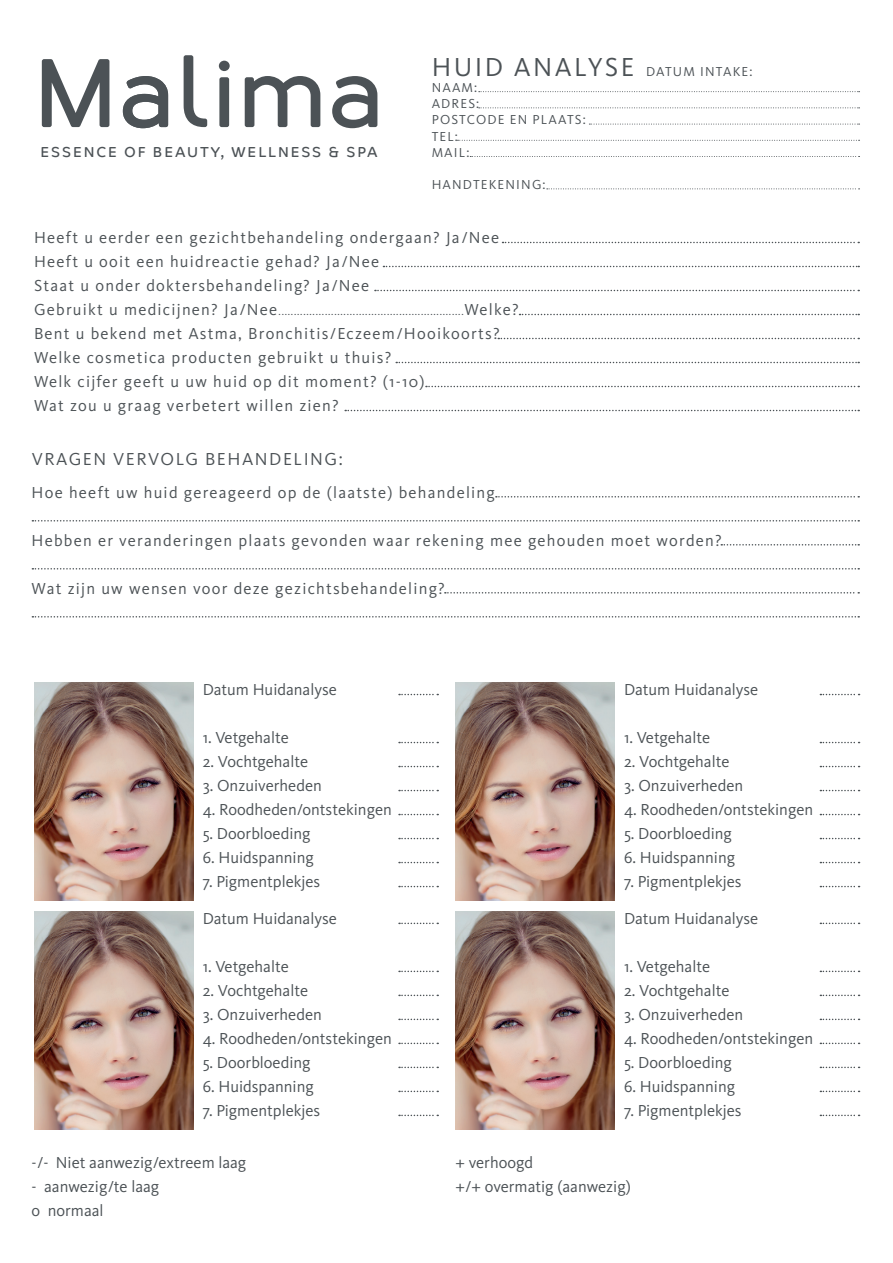
<style>
.page{position:relative;width:893px;height:1263px;background:#fff}
.page>*{position:absolute;margin:0;border:0;box-sizing:border-box;transform-origin:0 0}
.t1{font:18px "Kievit Pro";letter-spacing:.085em;color:#4c5256}
.t2{font:16.5px/24px "Kievit Pro";color:#4c5256}
.t3{font:16.5px/24px "Kievit Pro";letter-spacing:.075em;color:#4c5256}
.t4{font:14.55px "Co Text";letter-spacing:.13em;color:#4c5256}
.t5{font:13.5px/16.2px "Kievit Pro";letter-spacing:.085em;color:#4c5256}
.t6{font:10.5px "Kievit Pro";color:#4c5256}
.s1{font-size:27px}
.s2{font-size:16.5px}
</style>
<div class="page">
<svg style="left:42px;top:59px;width:67px;height:68px"></svg>
<svg style="left:123px;top:76px;width:45px;height:52px"></svg>
<svg style="left:184px;top:55px;width:23px;height:72px"></svg>
<div style="left:219px;top:77px;width:10px;height:50px;background:#4c5256;border-radius:2px"></div>
<div style="left:219px;top:61px;width:11px;height:10px;background:#4c5256;border-radius:50%"></div>
<svg style="left:245px;top:76px;width:75px;height:51px"></svg>
<svg style="left:332px;top:76px;width:45px;height:52px"></svg>
<svg style="left:479px;top:91px;width:381px;height:1px"></svg>
<svg style="left:479px;top:107px;width:381px;height:1px"></svg>
<svg style="left:589px;top:124px;width:271px;height:1px"></svg>
<svg style="left:457px;top:140px;width:403px;height:1px"></svg>
<svg style="left:470px;top:156px;width:390px;height:1px"></svg>
<svg style="left:547px;top:188px;width:313px;height:1px"></svg>
<svg style="left:502px;top:242px;width:357px;height:1px"></svg>
<svg style="left:383px;top:266px;width:476px;height:1px"></svg>
<svg style="left:375px;top:290px;width:484px;height:1px"></svg>
<svg style="left:519px;top:314px;width:340px;height:1px"></svg>
<svg style="left:498px;top:338px;width:361px;height:1px"></svg>
<svg style="left:396px;top:362px;width:463px;height:1px"></svg>
<svg style="left:426px;top:386px;width:433px;height:1px"></svg>
<svg style="left:345px;top:410px;width:514px;height:1px"></svg>
<svg style="left:399px;top:694px;width:39px;height:1px"></svg>
<svg style="left:399px;top:742px;width:39px;height:1px"></svg>
<svg style="left:399px;top:766px;width:39px;height:1px"></svg>
<svg style="left:399px;top:790px;width:39px;height:1px"></svg>
<svg style="left:399px;top:814px;width:39px;height:1px"></svg>
<svg style="left:399px;top:838px;width:39px;height:1px"></svg>
<svg style="left:399px;top:862px;width:39px;height:1px"></svg>
<svg style="left:399px;top:886px;width:39px;height:1px"></svg>
<svg style="left:399px;top:923px;width:39px;height:1px"></svg>
<svg style="left:399px;top:971px;width:39px;height:1px"></svg>
<svg style="left:399px;top:995px;width:39px;height:1px"></svg>
<svg style="left:399px;top:1019px;width:39px;height:1px"></svg>
<svg style="left:399px;top:1043px;width:39px;height:1px"></svg>
<svg style="left:399px;top:1067px;width:39px;height:1px"></svg>
<svg style="left:399px;top:1091px;width:39px;height:1px"></svg>
<svg style="left:399px;top:1115px;width:39px;height:1px"></svg>
<svg style="left:820px;top:694px;width:40px;height:1px"></svg>
<svg style="left:820px;top:742px;width:40px;height:1px"></svg>
<svg style="left:820px;top:766px;width:40px;height:1px"></svg>
<svg style="left:820px;top:790px;width:40px;height:1px"></svg>
<svg style="left:820px;top:814px;width:40px;height:1px"></svg>
<svg style="left:820px;top:838px;width:40px;height:1px"></svg>
<svg style="left:820px;top:862px;width:40px;height:1px"></svg>
<svg style="left:820px;top:886px;width:40px;height:1px"></svg>
<svg style="left:820px;top:923px;width:40px;height:1px"></svg>
<svg style="left:820px;top:971px;width:40px;height:1px"></svg>
<svg style="left:820px;top:995px;width:40px;height:1px"></svg>
<svg style="left:820px;top:1019px;width:40px;height:1px"></svg>
<svg style="left:820px;top:1043px;width:40px;height:1px"></svg>
<svg style="left:820px;top:1067px;width:40px;height:1px"></svg>
<svg style="left:820px;top:1091px;width:40px;height:1px"></svg>
<svg style="left:820px;top:1115px;width:40px;height:1px"></svg>
<svg style="left:496px;top:496px;width:363px;height:1px"></svg>
<svg style="left:32px;top:520px;width:827px;height:1px"></svg>
<svg style="left:721px;top:544px;width:138px;height:1px"></svg>
<svg style="left:32px;top:568px;width:827px;height:1px"></svg>
<svg style="left:445px;top:592px;width:414px;height:1px"></svg>
<svg style="left:32px;top:616px;width:827px;height:1px"></svg>
<img style="left:34px;top:683px;width:159px;height:217px">
<img style="left:34px;top:911px;width:159px;height:218px">
<img style="left:455px;top:683px;width:160px;height:217px">
<img style="left:455px;top:911px;width:160px;height:218px">
<p class="t4" style="left:41px;top:144px;width:339px">ESSENCE OF BEAUTY, WELLNESS &amp; SPA</p>
<p class="t5" style="left:432px;top:63px;width:322px"><span class="s1">HUID ANALYSE</span> DATUM INTAKE:<br>NAAM:<br>ADRES:<br>POSTCODE EN PLAATS:<br>TEL:<br>MAIL:</p>
<p class="t5" style="left:432px;top:176px;width:116px">HANDTEKENING:</p>
<p class="t3" style="left:34px;top:226px;width:467px">Heeft u eerder een gezichtbehandeling ondergaan? Ja/Nee<br>Heeft u ooit een huidreactie gehad? Ja/Nee<br>Staat u onder doktersbehandeling? Ja/Nee</p>
<p class="t6" style="left:34px;top:305px;width:486px"><span class="s2">Gebruikt u medicijnen? Ja/Nee</span>............................................................<span class="s2">Welke?</span></p>
<p class="t3" style="left:34px;top:322px;width:467px">Bent u bekend met Astma, Bronchitis/Eczeem/Hooikoorts?<br>Welke cosmetica producten gebruikt u thuis?<br>Welk cijfer geeft u uw huid op dit moment? (1-10)<br>Wat zou u graag verbetert willen zien?</p>
<p class="t1" style="left:32px;top:448px;width:313px">VRAGEN VERVOLG BEHANDELING:</p>
<p class="t3" style="left:32px;top:480px;width:465px">Hoe heeft uw huid gereageerd op de (laatste) behandeling</p>
<p class="t3" style="left:32px;top:528px;width:692px">Hebben er veranderingen plaats gevonden waar rekening mee gehouden moet worden?</p>
<p class="t3" style="left:32px;top:576px;width:415px">Wat zijn uw wensen voor deze gezichtsbehandeling?</p>
<p class="t2" style="left:203px;top:678px;width:136px">Datum Huidanalyse</p>
<p class="t2" style="left:203px;top:726px;width:88px">1. Vetgehalte</p>
<p class="t2" style="left:203px;top:750px;width:107px">2. Vochtgehalte</p>
<p class="t2" style="left:203px;top:774px;width:121px">3. Onzuiverheden</p>
<p class="t2" style="left:203px;top:798px;width:191px">4. Roodheden/ontstekingen</p>
<p class="t2" style="left:203px;top:822px;width:109px">5. Doorbloeding</p>
<p class="t2" style="left:203px;top:846px;width:113px">6. Huidspanning</p>
<p class="t2" style="left:203px;top:870px;width:119px">7. Pigmentplekjes</p>
<p class="t2" style="left:203px;top:906px;width:136px">Datum Huidanalyse</p>
<p class="t2" style="left:203px;top:954px;width:88px">1. Vetgehalte</p>
<p class="t2" style="left:203px;top:978px;width:107px">2. Vochtgehalte</p>
<p class="t2" style="left:203px;top:1002px;width:121px">3. Onzuiverheden</p>
<p class="t2" style="left:203px;top:1026px;width:191px">4. Roodheden/ontstekingen</p>
<p class="t2" style="left:203px;top:1050px;width:109px">5. Doorbloeding</p>
<p class="t2" style="left:203px;top:1074px;width:113px">6. Huidspanning</p>
<p class="t2" style="left:203px;top:1098px;width:119px">7. Pigmentplekjes</p>
<p class="t2" style="left:32px;top:1150px;width:216px">-/- Niet aanwezig/extreem laag</p>
<p class="t2" style="left:32px;top:1174px;width:129px">- aanwezig/te laag o normaal</p>
<p class="t2" style="left:624px;top:678px;width:136px">Datum Huidanalyse</p>
<p class="t2" style="left:624px;top:726px;width:88px">1. Vetgehalte</p>
<p class="t2" style="left:624px;top:750px;width:107px">2. Vochtgehalte</p>
<p class="t2" style="left:624px;top:774px;width:121px">3. Onzuiverheden</p>
<p class="t2" style="left:624px;top:798px;width:191px">4. Roodheden/ontstekingen</p>
<p class="t2" style="left:624px;top:822px;width:109px">5. Doorbloeding</p>
<p class="t2" style="left:624px;top:846px;width:113px">6. Huidspanning</p>
<p class="t2" style="left:624px;top:870px;width:119px">7. Pigmentplekjes</p>
<p class="t2" style="left:624px;top:906px;width:136px">Datum Huidanalyse</p>
<p class="t2" style="left:624px;top:954px;width:88px">1. Vetgehalte</p>
<p class="t2" style="left:624px;top:978px;width:107px">2. Vochtgehalte</p>
<p class="t2" style="left:624px;top:1002px;width:121px">3. Onzuiverheden</p>
<p class="t2" style="left:624px;top:1026px;width:191px">4. Roodheden/ontstekingen</p>
<p class="t2" style="left:624px;top:1050px;width:109px">5. Doorbloeding</p>
<p class="t2" style="left:624px;top:1074px;width:113px">6. Huidspanning</p>
<p class="t2" style="left:624px;top:1098px;width:119px">7. Pigmentplekjes</p>
<p class="t2" style="left:455px;top:1150px;width:177px">+ verhoogd<br>+/+ overmatig (aanwezig)</p>
</div>
